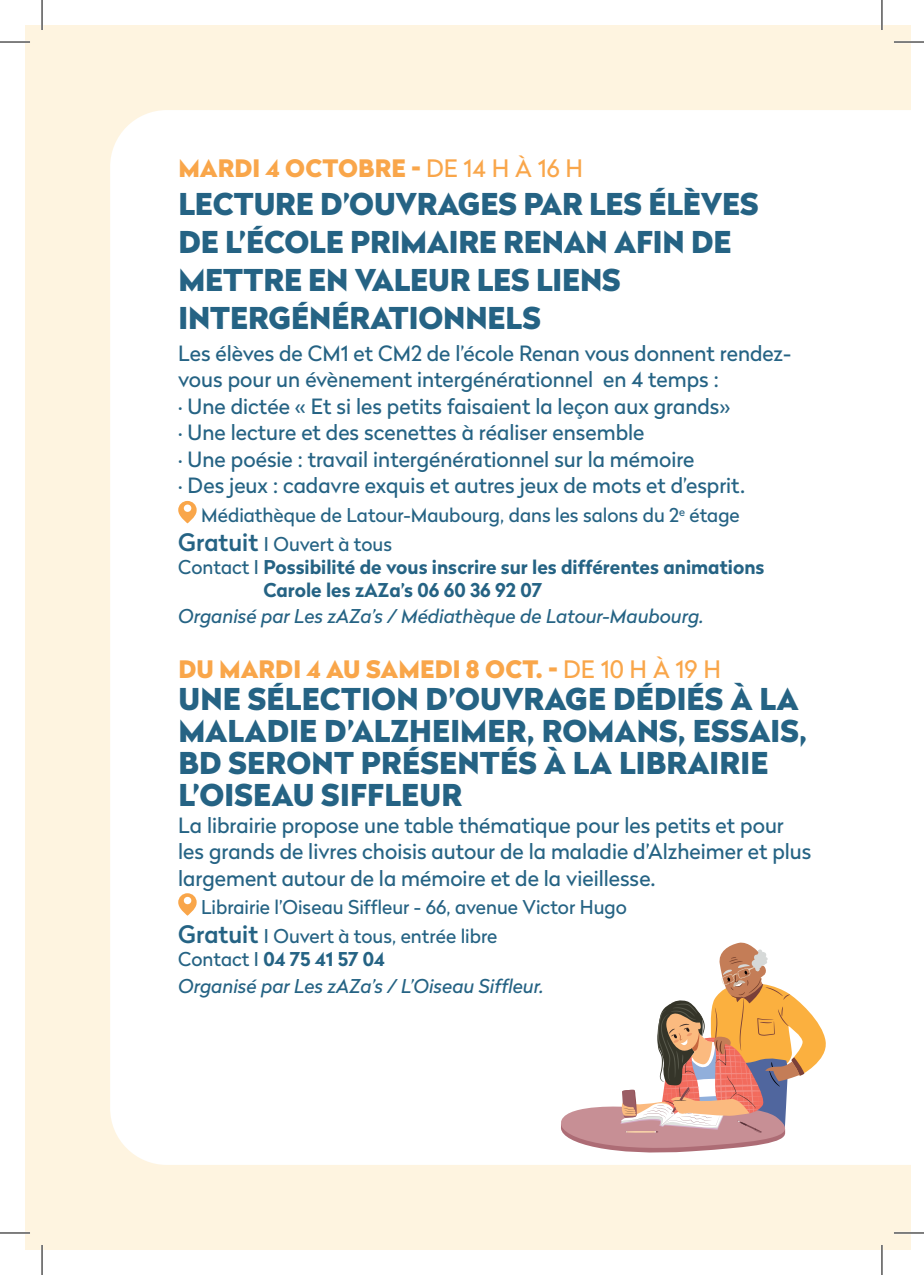
<style>
.page{position:relative;width:924px;height:1275px;background:#fff}
.page>*{position:absolute;margin:0;border:0;box-sizing:border-box;transform-origin:0 0}
.t1{font:900 30px/38px "Radikal";letter-spacing:-.005em;color:#256384}
.t2{font:900 24px "Radikal";letter-spacing:.005em;color:#f9a64a}
.t3{font:21px/26.6px "Radikal";color:#256384}
.t4{font:19px/28.6px "Radikal";color:#256384}
.t5{font:italic 19px/26.6px "Radikal";color:#256384}
.t6{font:700 19px/23px "Radikal";color:#256384}
.s1{font-weight:400}
.s2{font-weight:500;font-size:24px}
.s3{font-style:normal}
.s4{font-weight:700;font-style:normal}
</style>
<div class="page">
<div style="left:25px;top:25px;width:884px;height:1225px;background:#fef4e0"></div>
<div style="left:110px;top:110px;width:799px;height:1055px;background:#fff"></div>
<svg style="left:178px;top:501px;width:18px;height:22px"></svg>
<svg style="left:178px;top:893px;width:18px;height:22px"></svg>
<svg style="left:554px;top:940px;width:274px;height:216px;background:#e7cdbf"></svg>
<hr style="left:0;top:41px;width:30px;height:2px;background:#fff">
<hr style="left:893px;top:41px;width:30px;height:2px;background:#fff">
<hr style="left:0;top:1231px;width:30px;height:3px;background:#fff">
<hr style="left:893px;top:1231px;width:30px;height:3px;background:#fff">
<hr style="left:41px;top:0;width:2px;height:30px;background:#fff">
<hr style="left:41px;top:1245px;width:2px;height:30px;background:#fff">
<hr style="left:880px;top:0;width:2px;height:30px;background:#fff">
<hr style="left:880px;top:1245px;width:2px;height:30px;background:#fff">
<hr style="left:0;top:42px;width:30px;height:1px;background:#000">
<hr style="left:893px;top:42px;width:30px;height:1px;background:#000">
<hr style="left:0;top:1232px;width:30px;height:1px;background:#000">
<hr style="left:893px;top:1232px;width:30px;height:1px;background:#000">
<hr style="left:42px;top:0;width:1px;height:30px;background:#000">
<hr style="left:42px;top:1245px;width:1px;height:30px;background:#000">
<hr style="left:881px;top:0;width:1px;height:30px;background:#000">
<hr style="left:881px;top:1245px;width:1px;height:30px;background:#000">
<p class="t2" style="left:178px;top:150px;width:406px">MARDI 4 OCTOBRE - <span class="s1">DE 14 H À 16 H</span></p>
<h1 class="t1" style="left:178px;top:183px;width:581px">LECTURE D’OUVRAGES PAR LES ÉLÈVES<br>DE L’ÉCOLE PRIMAIRE RENAN AFIN DE<br>METTRE EN VALEUR LES LIENS<br>INTERGÉNÉRATIONNELS</h1>
<p class="t3" style="left:178px;top:339px;width:614px">Les élèves de CM1 et CM2 de l’école Renan vous donnent rendez&shy;vous pour un évènement intergénérationnel en 4 temps :<br>· Une dictée « Et si les petits faisaient la leçon aux grands»<br>· Une lecture et des scenettes à réaliser ensemble<br>· Une poésie : travail intergénérationnel sur la mémoire<br>· Des jeux : cadavre exquis et autres jeux de mots et d’esprit.</p>
<p class="t4" style="left:178px;top:500px;width:562px;text-indent:23px">Médiathèque de Latour-Maubourg, dans les salons du 2<sup>e</sup> étage<br><span class="s2">Gratuit</span> I Ouvert à tous</p>
<p class="t6" style="left:263px;top:554px;width:502px;text-indent:-85px"><span class="s1">Contact I</span> Possibilité de vous inscrire sur les différentes animations<br>Carole les zAZa’s 06 60 36 92 07</p>
<p class="t5" style="left:178px;top:602px;width:527px">Organisé par Les zAZa’s / Médiathèque de Latour-Maubourg.</p>
<p class="t2" style="left:178px;top:651px;width:544px">DU MARDI 4 AU SAMEDI 8 OCT. - <span class="s1">DE 10 H À 19 H</span></p>
<h1 class="t1" style="left:178px;top:681px;width:630px;line-height:32px">UNE SÉLECTION D’OUVRAGE DÉDIÉS À LA<br>MALADIE D’ALZHEIMER, ROMANS, ESSAIS,<br>BD SERONT PRÉSENTÉS À LA LIBRAIRIE<br>L’OISEAU SIFFLEUR</h1>
<p class="t3" style="left:178px;top:810px;width:634px">La librairie propose une table thématique pour les petits et pour les grands de livres choisis autour de la maladie d’Alzheimer et plus largement autour de la mémoire et de la vieillesse.</p>
<p class="t4" style="left:178px;top:892px;width:450px;text-indent:23px">Librairie l’Oiseau Siffleur - 66, avenue Victor Hugo<br><span class="s2">Gratuit</span> I Ouvert à tous, entrée libre</p>
<p class="t5" style="left:178px;top:945px;width:367px"><span class="s3">Contact I</span> <span class="s4">04 75 41 57 04<br></span>Organisé par Les zAZa’s / L’Oiseau Siffleur.</p>
</div>
